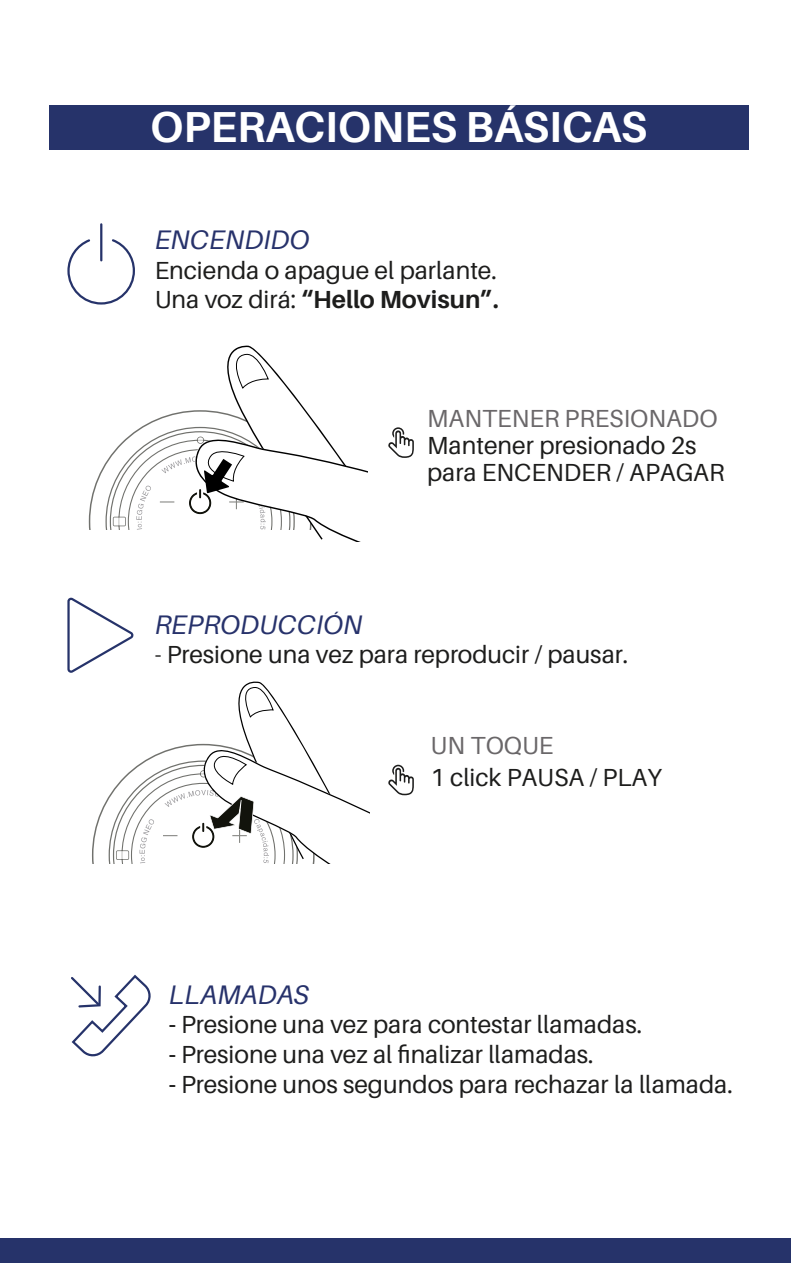
<style>
.page{position:relative;width:791px;height:1263px;background:#fff}
.page>*{position:absolute;margin:0;border:0;box-sizing:border-box;transform-origin:0 0}
.t1{font:700 43.35px "Aileron";color:#fff}
.t2{font:italic 26.85px "Aileron";color:#27326b}
.t3{font:24.75px/29.7px "Aileron";color:#1d1d1c}
.t4{font:24.75px "Aileron";color:#6a6769}
.s1{font-weight:700}
</style>
<div class="page">
<div style="left:0;top:1239px;width:791px;height:24px;background:#26336a"></div>
<div style="left:49px;top:105px;width:699px;height:45px;background:#26336a"></div>
<svg style="left:388px;top:427px;width:26px;height:31px"></svg>
<svg style="left:89px;top:345px;width:279px;height:197px"></svg>
<svg style="left:388px;top:765px;width:26px;height:30px"></svg>
<svg style="left:71px;top:974px;width:80px;height:83px"></svg>
<svg style="left:67px;top:237px;width:68px;height:68px"></svg>
<hr style="left:100px;top:224px;width:2px;height:36px;background:#26336a">
<svg style="left:92px;top:681px;width:277px;height:182px"></svg>
<svg style="left:67px;top:598px;width:67px;height:75px"></svg>
<h1 class="t1" style="left:150px;top:102px;width:498px">OPERACIONES BÁSICAS</h1>
<p class="t2" style="left:155px;top:225px;width:156px">ENCENDIDO</p>
<p class="t3" style="left:155px;top:255px;width:346px">Encienda o apague el parlante.<br>Una voz dirá: <span class="s1">“Hello Movisun”.</span></p>
<p class="t4" style="left:427px;top:405px;width:292px">MANTENER PRESIONADO</p>
<p class="t3" style="left:427px;top:433px;width:299px;line-height:26.8px">Mantener presionado 2s para ENCENDER / APAGAR</p>
<p class="t2" style="left:155px;top:610px;width:209px">REPRODUCCIÓN</p>
<p class="t3" style="left:155px;top:640px;width:475px">- Presione una vez para reproducir / pausar.</p>
<p class="t4" style="left:431px;top:731px;width:124px">UN TOQUE</p>
<p class="t3" style="left:431px;top:763px;width:233px">1 click PAUSA / PLAY</p>
<p class="t2" style="left:169px;top:979px;width:142px">LLAMADAS</p>
<p class="t3" style="left:169px;top:1010px;width:475px"><span class="s1">-</span> Presione una vez para contestar llamadas.</p>
<p class="t3" style="left:169px;top:1040px;width:426px"><span class="s1">-</span> Presione una vez al finalizar llamadas.</p>
<p class="t3" style="left:169px;top:1069px;width:565px"><span class="s1">-</span> Presione unos segundos para rechazar la llamada.</p>
</div>
